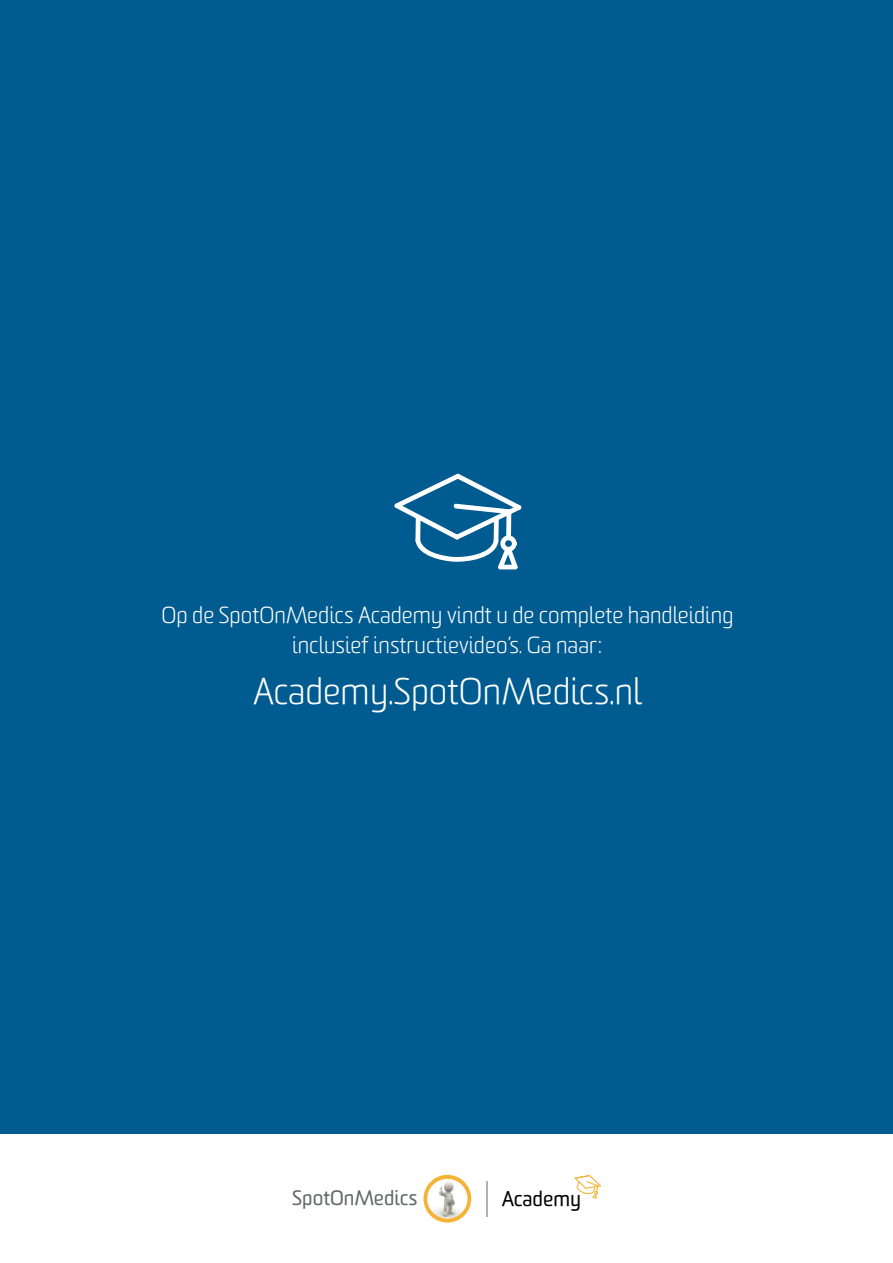
<style>
.page{position:relative;width:893px;height:1263px;background:#fff}
.page>*{position:absolute;margin:0;border:0;box-sizing:border-box;transform-origin:0 0}
.t1{font:300 36px "Sommet Rounded";color:#fff}
.t2{font:300 22.5px/30px "Sommet Rounded";color:#fff;text-align:center}
.t3{font:20.55px "Sommet Rounded";color:#010202}
.t4{font:20.25px "Sommet Rounded";color:#65686a}
</style>
<div class="page">
<div style="left:0;top:0;width:893px;height:1133px;background:#005c90"></div>
<svg style="left:394px;top:473px;width:128px;height:97px"></svg>
<svg style="left:423px;top:1175px;width:48px;height:47px"></svg>
<hr style="left:486px;top:1181px;width:2px;height:36px;background:#b2b1b1">
<svg style="left:574px;top:1175px;width:27px;height:24px"></svg>
<p class="t2" style="left:162px;top:600px;width:573px">Op de SpotOnMedics Academy vindt u de complete handleiding inclusief instructievideo’s. Ga naar:</p>
<h1 class="t1" style="left:253px;top:670px;width:390px">Academy.SpotOnMedics.nl</h1>
<p class="t4" style="left:292px;top:1186px;width:127px">SpotOnMedics</p>
<p class="t3" style="left:502px;top:1186px;width:81px">Academy</p>
</div>
